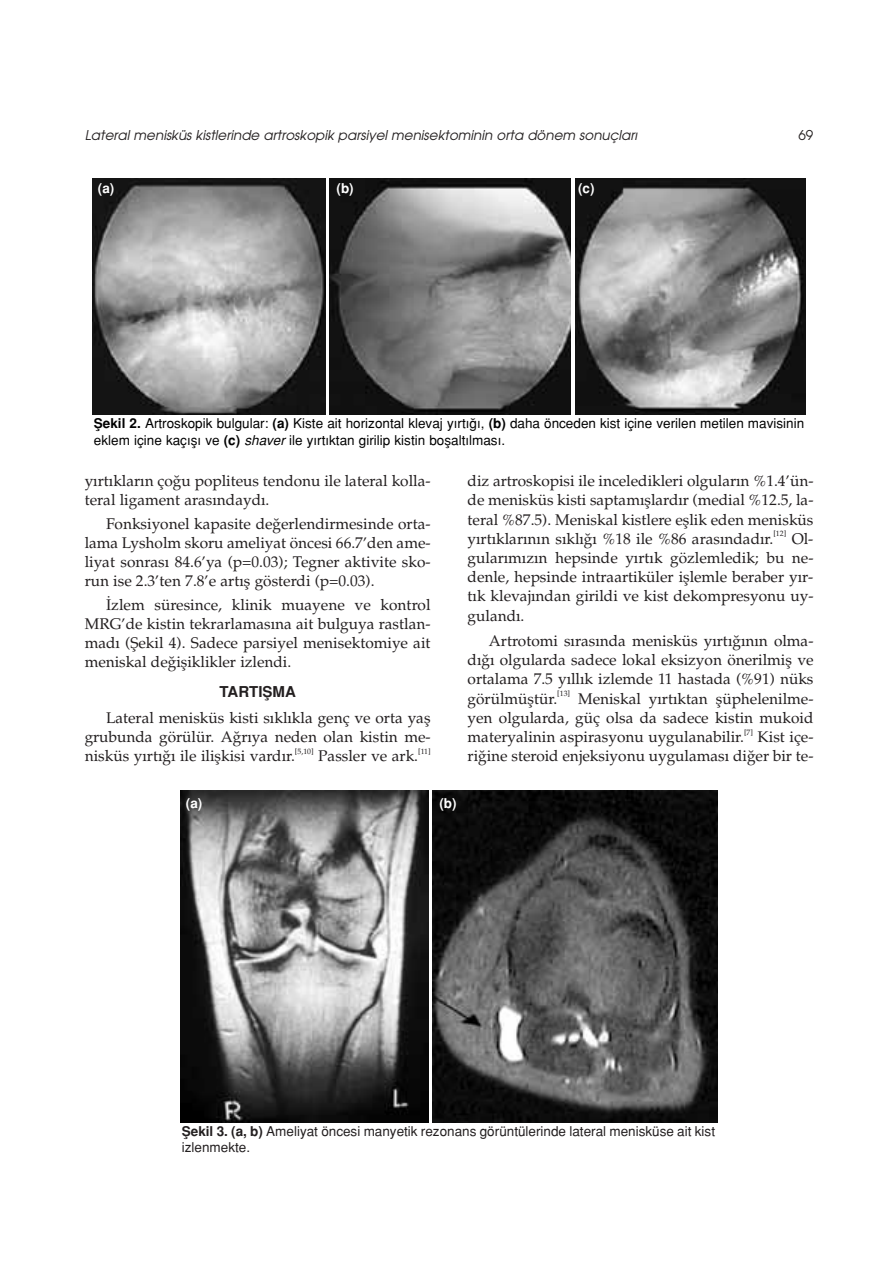
<style>
.page{position:relative;width:893px;height:1263px;background:#fff}
.page>*{position:absolute;margin:0;border:0;box-sizing:border-box;transform-origin:0 0}
.t1{font:15.45px/19.2px "Palatino Turk";color:#231f20;text-align:justify}
.t2{font:15px "Helvetica Turk B";color:#231f20}
.t3{font:13.5px/16.5px "Helvetica Turk";color:#000}
.t4{font:13.5px/16.5px "Helvetica Turk";color:#231f20}
.t5{font:13.5px "Avant Garde Turk I";color:#231f20}
.t6{font:13.5px "Helvetica Turk B";color:#fff}
.t7{font:13.5px "Avant Garde Turk";color:#231f20}
.t8{font:7.8px "Palatino Turk";color:#231f20}
.s1{font-family:"Helvetica Turk B"}
.s2{font-family:"Helvetica Turk I"}
</style>
<div class="page">
<img style="left:180px;top:791px;width:248px;height:331px">
<img style="left:433px;top:791px;width:284px;height:331px">
<img style="left:92px;top:178px;width:233px;height:237px">
<img style="left:330px;top:178px;width:240px;height:237px">
<img style="left:575px;top:178px;width:230px;height:237px">
<p class="t5" style="left:85px;top:130px;width:554px">Lateral menisküs kistlerinde artroskopik parsiyel menisektominin orta dönem sonuçlar›</p>
<p class="t7" style="left:798px;top:130px;width:16px">69</p>
<p class="t6" style="left:98px;top:183px;width:18px">(a)</p>
<p class="t6" style="left:336px;top:183px;width:19px">(b)</p>
<p class="t6" style="left:578px;top:183px;width:18px">(c)</p>
<p class="t3" style="left:94px;top:417px;width:711px"><span class="s1">fiekil 2.</span> Artroskopik bulgular: <span class="s1">(a)</span> Kiste ait horizontal klevaj y›rt›¤›, <span class="s1">(b)</span> daha önceden kist içine verilen metilen mavisinin eklem içine kaç›fl› ve <span class="s1">(c)</span> <span class="s2">shaver</span> ile y›rt›ktan girilip kistin boflalt›lmas›.</p>
<p class="t1" style="left:85px;top:474px;width:347px">y›rt›klar›n ço¤u popliteus tendonu ile lateral kolla&shy;teral ligament aras›ndayd›.</p>
<p class="t1" style="left:85px;top:516px;width:347px;text-indent:21px">Fonksiyonel kapasite de¤erlendirmesinde orta&shy;lama Lysholm skoru ameliyat öncesi 66.7’den ame&shy;liyat sonras› 84.6’ya (p=0.03); Tegner aktivite sko&shy;run ise 2.3’ten 7.8’e art›fl gösterdi (p=0.03).</p>
<p class="t1" style="left:85px;top:597px;width:347px;text-indent:21px">‹zlem süresince, klinik muayene ve kontrol MRG’de kistin tekrarlamas›na ait bulguya rastlan&shy;mad› (fiekil 4). Sadece parsiyel menisektomiye ait meniskal de¤ifliklikler izlendi.</p>
<p class="t2" style="left:219px;top:687px;width:78px">TARTIfiMA</p>
<p class="t1" style="left:85px;top:711px;width:347px;text-indent:21px">Lateral menisküs kisti s›kl›kla genç ve orta yafl grubunda görülür. A¤r›ya neden olan kistin me&shy;nisküs y›rt›¤› ile iliflkisi vard›r.</p>
<p class="t8" style="left:295px;top:748px;width:20px">[5,10]</p>
<p class="t1" style="left:318px;top:749px;width:101px">Passler ve ark.</p>
<p class="t8" style="left:418px;top:748px;width:14px">[11]</p>
<p class="t1" style="left:467px;top:474px;width:347px">diz artroskopisi ile inceledikleri olgular›n %1.4’ün&shy;de menisküs kisti saptam›fllard›r (medial %12.5, la&shy;teral %87.5). Meniskal kistlere efllik eden menisküs y›rt›klar›n›n s›kl›¤› %18 ile %86 aras›ndad›r.</p>
<p class="t8" style="left:773px;top:531px;width:14px">[12]</p>
<p class="t1" style="left:467px;top:531px;width:347px;text-indent:324px">Ol&shy;gular›m›z›n hepsinde y›rt›k gözlemledik; bu ne&shy;denle, hepsinde intraartiküler ifllemle beraber y›r&shy;t›k klevaj›ndan girildi ve kist dekompresyonu uy&shy;guland›.</p>
<p class="t1" style="left:467px;top:634px;width:347px;text-indent:21px">Artrotomi s›ras›nda menisküs y›rt›¤›n›n olma&shy;d›¤› olgularda sadece lokal eksizyon önerilmifl ve ortalama 7.5 y›ll›k izlemde 11 hastada (%91) nüks görülmüfltür.</p>
<p class="t8" style="left:557px;top:691px;width:14px">[13]</p>
<p class="t1" style="left:467px;top:691px;width:347px;text-indent:110px">Meniskal y›rt›ktan flüphelenilme&shy;yen olgularda, güç olsa da sadece kistin mukoid materyalinin aspirasyonu uygulanabilir.</p>
<p class="t8" style="left:744px;top:729px;width:11px">[7]</p>
<p class="t1" style="left:467px;top:730px;width:347px;text-align:right">Kist içe-<br>ri¤ine steroid enjeksiyonu uygulamas› di¤er bir te-</p>
<p class="t6" style="left:186px;top:799px;width:18px">(a)</p>
<p class="t6" style="left:439px;top:799px;width:19px">(b)</p>
<p class="t4" style="left:182px;top:1125px;width:534px"><span class="s1">fiekil 3. (a, b)</span> Ameliyat öncesi manyetik rezonans görüntülerinde lateral menisküse ait kist izlenmekte.</p>
</div>
